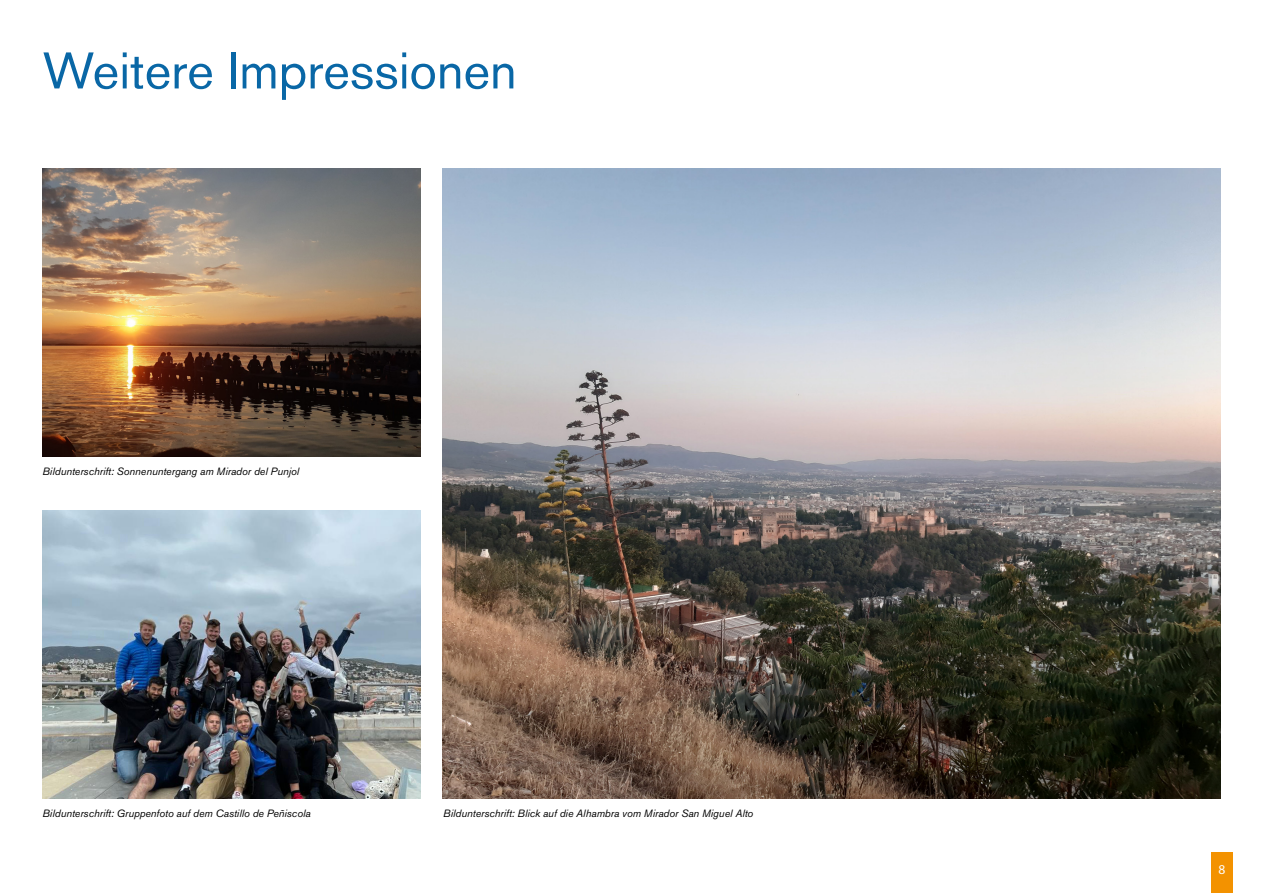
<style>
.page{position:relative;width:1263px;height:893px;background:#fff}
.page>*{position:absolute;margin:0;border:0;box-sizing:border-box;transform-origin:0 0}
.t1{font:51px "Akzidenz Grotesk BQ";color:#0967a6}
.t2{font:13.5px "Myriad Pro";color:#fff}
.t3{font:italic 10.5px "Akzidenz Grotesk BQ";color:#000}
</style>
<div class="page">
<img style="left:442px;top:169px;width:778px;height:630px">
<img style="left:43px;top:169px;width:378px;height:288px">
<img style="left:43px;top:511px;width:378px;height:288px">
<div style="left:1211px;top:853px;width:22px;height:40px;background:#f39200"></div>
<h1 class="t1" style="left:43px;top:40px;width:476px">Weitere Impressionen</h1>
<p class="t3" style="left:43px;top:465px;width:258px">Bildunterschrift: Sonnenuntergang am Mirador del Punjol</p>
<p class="t3" style="left:43px;top:807px;width:270px">Bildunterschrift: Gruppenfoto auf dem Castillo de Peñiscola</p>
<p class="t3" style="left:443px;top:807px;width:311px">Bildunterschrift: Blick auf die Alhambra vom Mirador San Miguel Alto</p>
<p class="t2" style="left:1218px;top:861px;width:8px">8</p>
</div>
